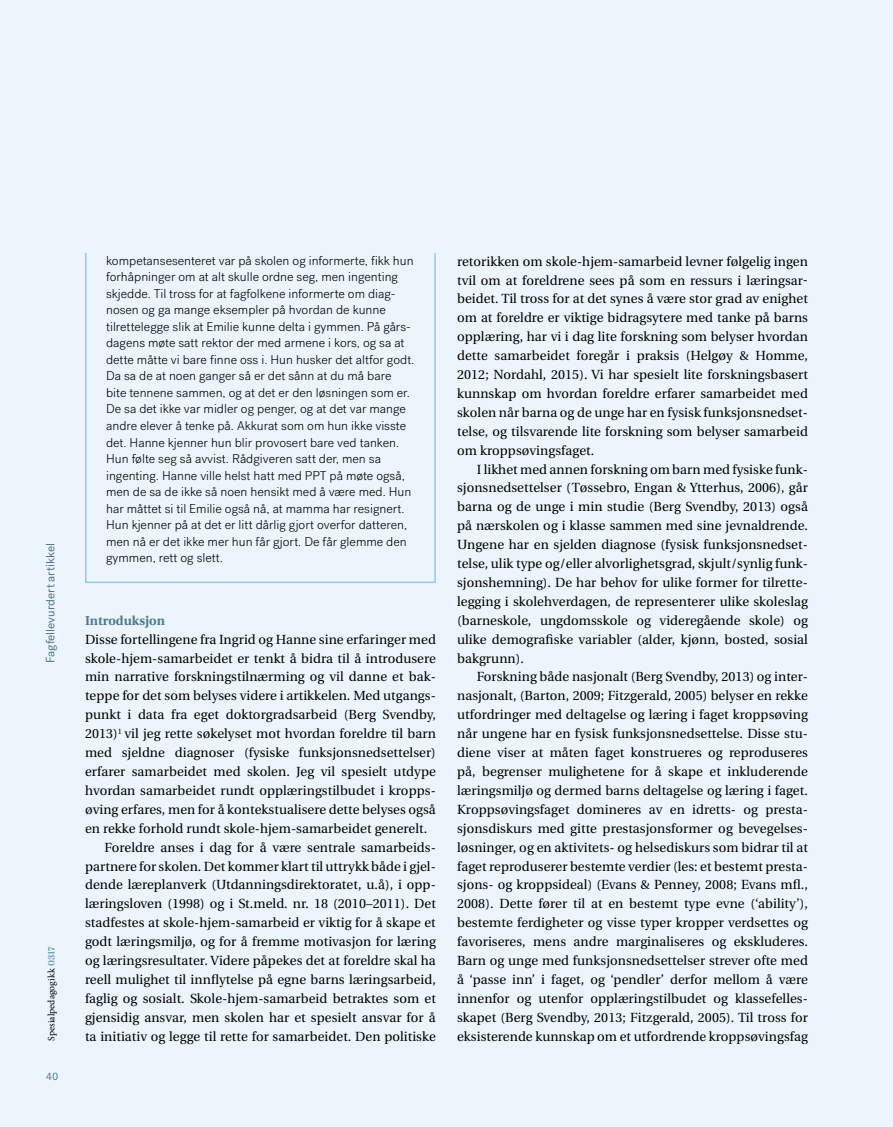
<style>
.page{position:relative;width:893px;height:1127px;background:#ebf5fb}
.page>*{position:absolute;margin:0;border:0;box-sizing:border-box;transform-origin:0 0}
.t1{font:13.2px/18.9px "Utopia";letter-spacing:.005em;color:#000;text-align:justify}
.t2{font:700 12.9px "Utopia";color:#507890}
.t3{font:300 12.75px/16.5px "Post Grotesk";color:#000}
.t4{font:12px "Post Grotesk";color:#507890}
.t5{font:10.5px "Post Grotesk";color:#507890}
.t6{font:9.75px "Minion Pro";letter-spacing:.005em;color:#000}
.s1{font-family:"Ingeborg";font-weight:700;color:#65a1b7}
</style>
<div class="page">
<div style="left:85px;top:234px;width:351px;height:349px;border:2px solid #95cae6"></div>
<div style="left:45px;top:139px;width:430px;height:114px;background:#ebf5fb"></div>
<p class="t4" style="left:43px;top:663px;width:121px;rotate:-90deg">Fagfellevurdert artikkel</p>
<p class="t6" style="left:45px;top:1040px;width:96px;rotate:-90deg">Spesialpedagogikk <span class="s1">0317</span></p>
<p class="t5" style="left:46px;top:1070px;width:14px">40</p>
<p class="t3" style="left:106px;top:252px;width:310px">kompetansesenteret var på skolen og informerte, fikk hun forhåpninger om at alt skulle ordne seg, men ingenting skjedde. Til tross for at fagfolkene informerte om diag&shy;nosen og ga mange eksempler på hvordan de kunne tilrettelegge slik at Emilie kunne delta i gymmen. På gårs&shy;dagens møte satt rektor der med armene i kors, og sa at dette måtte vi bare finne oss i. Hun husker det altfor godt.<br>Da sa de at noen ganger så er det sånn at du må bare bite tennene sammen, og at det er den løsningen som er.<br>De sa det ikke var midler og penger, og at det var mange andre elever å tenke på. Akkurat som om hun ikke visste det. Hanne kjenner hun blir provosert bare ved tanken.<br>Hun følte seg så avvist. Rådgiveren satt der, men sa ingenting. Hanne ville helst hatt med PPT på møte også, men de sa de ikke så noen hensikt med å være med. Hun har måttet si til Emilie også nå, at mamma har resignert.<br>Hun kjenner på at det er litt dårlig gjort overfor datteren, men nå er det ikke mer hun får gjort. De får glemme den gymmen, rett og slett.</p>
<p class="t2" style="left:85px;top:613px;width:81px">Introduksjon</p>
<p class="t1" style="left:85px;top:630px;width:352px">Disse fortellingene fra Ingrid og Hanne sine erfaringer med</p>
<p class="t1" style="left:85px;top:649px;width:352px">skole-hjem-samarbeidet er tenkt å bidra til å introdusere</p>
<p class="t1" style="left:85px;top:668px;width:352px">min narrative forskningstilnærming og vil danne et bak-</p>
<p class="t1" style="left:85px;top:687px;width:352px">teppe for det som belyses videre i artikkelen. Med utgangs-</p>
<p class="t1" style="left:85px;top:705px;width:352px">punkt i data fra eget doktorgradsarbeid (Berg Svendby,</p>
<p class="t1" style="left:85px;top:724px;width:352px">2013)<sup>1</sup> vil jeg rette søkelyset mot hvordan foreldre til barn</p>
<p class="t1" style="left:85px;top:743px;width:352px">med sjeldne diagnoser (fysiske funksjonsnedsettelser)</p>
<p class="t1" style="left:85px;top:762px;width:352px">erfarer samarbeidet med skolen. Jeg vil spesielt utdype</p>
<p class="t1" style="left:85px;top:781px;width:352px">hvordan samarbeidet rundt opplæringstilbudet i kropps-</p>
<p class="t1" style="left:85px;top:800px;width:352px">øving erfares, men for å kontekstualisere dette belyses også</p>
<p class="t1" style="left:85px;top:819px;width:344px">en rekke forhold rundt skole-hjem-samarbeidet generelt.</p>
<p class="t1" style="left:105px;top:838px;width:333px">Foreldre anses i dag for å være sentrale samarbeids-</p>
<p class="t1" style="left:85px;top:857px;width:352px">partnere for skolen. Det kommer klart til uttrykk både i gjel-</p>
<p class="t1" style="left:85px;top:876px;width:352px">dende læreplanverk (Utdanningsdirektoratet, u.å), i opp-</p>
<p class="t1" style="left:85px;top:894px;width:352px">læringsloven (1998) og i St.meld. nr. 18 (2010–2011). Det</p>
<p class="t1" style="left:85px;top:913px;width:352px">stadfestes at skole-hjem-samarbeid er viktig for å skape et</p>
<p class="t1" style="left:85px;top:932px;width:352px">godt læringsmiljø, og for å fremme motivasjon for læring</p>
<p class="t1" style="left:85px;top:951px;width:352px">og læringsresultater. Videre påpekes det at foreldre skal ha</p>
<p class="t1" style="left:85px;top:970px;width:352px">reell mulighet til innflytelse på egne barns læringsarbeid,</p>
<p class="t1" style="left:85px;top:989px;width:352px">faglig og sosialt. Skole-hjem-samarbeid betraktes som et</p>
<p class="t1" style="left:85px;top:1008px;width:352px">gjensidig ansvar, men skolen har et spesielt ansvar for å</p>
<p class="t1" style="left:85px;top:1027px;width:352px">ta initiativ og legge til rette for samarbeidet. Den politiske</p>
<p class="t1" style="left:457px;top:252px;width:352px">retorikken om skole-hjem-samarbeid levner følgelig ingen tvil om at foreldrene sees på som en ressurs i læringsar&shy;beidet. Til tross for at det synes å være stor grad av enighet om at foreldre er viktige bidragsytere med tanke på barns opplæring, har vi i dag lite forskning som belyser hvordan dette samarbeidet foregår i praksis (Helgøy &amp; Homme, 2012; Nordahl, 2015). Vi har spesielt lite forskningsbasert kunnskap om hvordan foreldre erfarer samarbeidet med skolen når barna og de unge har en fysisk funksjonsnedset&shy;telse, og tilsvarende lite forskning som belyser samarbeid om kroppsøvingsfaget.</p>
<p class="t1" style="left:457px;top:460px;width:352px;text-indent:20px">I likhet med annen forskning om barn med fysiske funk&shy;sjonsnedsettelser (Tøssebro, Engan &amp; Ytterhus, 2006), går barna og de unge i min studie (Berg Svendby, 2013) også på nærskolen og i klasse sammen med sine jevnaldrende.<br>Ungene har en sjelden diagnose (fysisk funksjonsnedset&shy;telse, ulik type og/eller alvorlighetsgrad, skjult/synlig funk&shy;sjonshemning). De har behov for ulike former for tilrette&shy;legging i skolehverdagen, de representerer ulike skoleslag (barneskole, ungdomsskole og videregående skole) og ulike demografiske variabler (alder, kjønn, bosted, sosial bakgrunn).</p>
<p class="t1" style="left:457px;top:668px;width:352px;text-indent:20px">Forskning både nasjonalt (Berg Svendby, 2013) og inter&shy;nasjonalt, (Barton, 2009; Fitzgerald, 2005) belyser en rekke utfordringer med deltagelse og læring i faget kroppsøving når ungene har en fysisk funksjonsnedsettelse. Disse stu&shy;diene viser at måten faget konstrueres og reproduseres på, begrenser mulighetene for å skape et inkluderende læringsmiljø og dermed barns deltagelse og læring i faget.<br>Kroppsøvingsfaget domineres av en idretts- og presta&shy;sjonsdiskurs med gitte prestasjonsformer og bevegelses&shy;løsninger, og en aktivitets- og helsediskurs som bidrar til at faget reproduserer bestemte verdier (les: et bestemt presta&shy;sjons- og kroppsideal) (Evans &amp; Penney, 2008; Evans mfl., 2008). Dette fører til at en bestemt type evne (‘ability’), bestemte ferdigheter og visse typer kropper verdsettes og favoriseres, mens andre marginaliseres og ekskluderes.<br>Barn og unge med funksjonsnedsettelser strever ofte med å ‘passe inn’ i faget, og ‘pendler’ derfor mellom å være innenfor og utenfor opplæringstilbudet og klassefelles&shy;skapet (Berg Svendby, 2013; Fitzgerald, 2005). Til tross for eksisterende kunnskap om et utfordrende kroppsøvingsfag</p>
</div>
